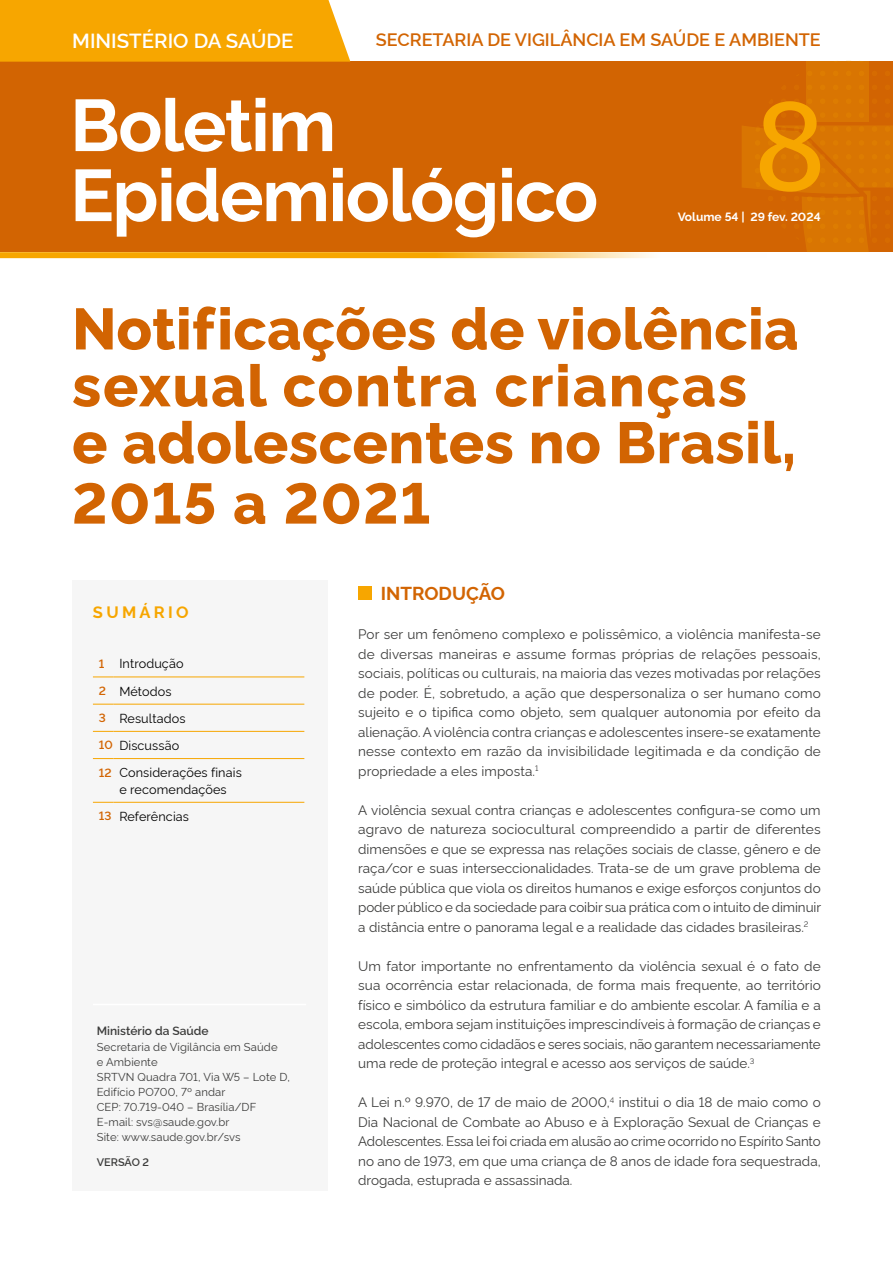
<style>
.page{position:relative;width:893px;height:1263px;background:#fff}
.page>*{position:absolute;margin:0;border:0;box-sizing:border-box;transform-origin:0 0}
.t1{font:130.95px "Fira Sans";color:#f7a600}
.t2{font:700 72.9px/70.1px "Rawline";letter-spacing:-.02em;color:#fff}
.t3{font:800 58.05px/56.8px "Rawline";letter-spacing:.01em;color:#d26402}
.t4{font:800 56.85px "Rawline";letter-spacing:.03em;color:#d26402}
.t5{font:600 20.4px "Rawline";color:#fff}
.t6{font:700 18.75px "Rawline";color:#d26402}
.t7{font:600 18px "Rawline";color:#d26402}
.t8{font:700 16.5px "Rawline";letter-spacing:.2em;color:#f7a600}
.t9{font:13.5px/19.5px "Rawline";color:#3c3c3b;text-align:justify}
.t10{font:12.75px/27.2px "Rawline";letter-spacing:.01em;color:#000}
.t11{font:700 12px "Rawline";color:#fff}
.t12{font:600 12px "Rawline";color:#3c3c3b}
.t13{font:11.25px/15px "Rawline";letter-spacing:.01em;color:#3c3c3b}
.t14{font:600 10.95px "Rawline";color:#3c3c3b}
.s1{font-weight:600;font-size:12px;color:#d26402}
</style>
<div class="page">
<div style="left:72px;top:580px;width:256px;height:611px;background:#f6f6f6"></div>
<hr style="left:93px;top:1004px;width:213px;height:1px;background:#fff">
<svg style="left:0;top:252px;width:653px;height:6px;background:#f8b62e"></svg>
<div style="left:0;top:62px;width:893px;height:190px;background:#d26402"></div>
<div style="left:0;top:0;width:350px;height:62px;background:#f7a600"></div>
<div style="left:807px;top:62px;width:62px;height:60px;background:#d97502"></div>
<svg style="left:742px;top:126px;width:151px;height:126px"></svg>
<div style="left:358px;top:586px;width:14px;height:14px;background:#f7a600"></div>
<svg style="left:93px;top:676px;width:20px;height:1px"></svg>
<svg style="left:93px;top:704px;width:20px;height:1px"></svg>
<svg style="left:93px;top:731px;width:20px;height:1px"></svg>
<svg style="left:93px;top:758px;width:20px;height:1px"></svg>
<svg style="left:93px;top:802px;width:20px;height:1px"></svg>
<hr style="left:113px;top:676px;width:191px;height:1px;background:#f7a600">
<hr style="left:113px;top:704px;width:191px;height:1px;background:#f7a600">
<hr style="left:113px;top:731px;width:191px;height:1px;background:#f7a600">
<hr style="left:113px;top:758px;width:191px;height:1px;background:#f7a600">
<hr style="left:113px;top:802px;width:191px;height:1px;background:#f7a600">
<h3 class="t5" style="left:72px;top:25px;width:223px">MINISTÉRIO DA SAÚDE</h3>
<h3 class="t7" style="left:376px;top:26px;width:446px">SECRETARIA DE VIGILÂNCIA EM SAÚDE E AMBIENTE</h3>
<h2 class="t2" style="left:70px;top:83px;width:530px">Boletim<br>Epidemiológico</h2>
<h1 class="t1" style="left:754px;top:46px;width:74px">8</h1>
<p class="t11" style="left:678px;top:208px;width:145px">Volume 54 | 29 fev. 2024</p>
<h3 class="t3" style="left:72px;top:295px;width:728px">Notificações de violência sexual contra crianças<br>e adolescentes no Brasil,</h3>
<h3 class="t4" style="left:72px;top:460px;width:360px">2015 a 2021</h3>
<p class="t8" style="left:93px;top:599px;width:97px">SUMÁRIO</p>
<p class="t10" style="left:99px;top:649px;width:144px"><span class="s1">1</span> Introdução<br><span class="s1">2</span> Métodos<br><span class="s1">3</span> Resultados<br><span class="s1">10</span> Discussão<br><span class="s1">12</span> Considerações finais</p>
<p class="t10" style="left:99px;top:774px;width:129px;text-indent:20px">e recomendações<br><span class="s1">13</span> Referências</p>
<p class="t12" style="left:97px;top:1021px;width:113px">Ministério da Saúde</p>
<p class="t13" style="left:97px;top:1039px;width:195px">Secretaria de Vigilância em Saúde<br>e Ambiente<br>SRTVN Quadra 701, Via W5 – Lote D,<br>Edifício PO700, 7º andar<br>CEP: 70.719-040 – Brasília/DF<br>E-mail: svs@saude.gov.br<br>Site: www.saude.gov.br/svs</p>
<p class="t14" style="left:97px;top:1154px;width:54px">VERSÃO 2</p>
<h3 class="t6" style="left:381px;top:579px;width:126px">INTRODUÇÃO</h3>
<p class="t9" style="left:358px;top:623px;width:464px">Por ser um fenômeno complexo e polissêmico, a violência manifesta-se de diversas maneiras e assume formas próprias de relações pessoais, sociais, políticas ou culturais, na maioria das vezes motivadas por relações de poder. É, sobretudo, a ação que despersonaliza o ser humano como sujeito e o tipifica como objeto, sem qualquer autonomia por efeito da alienação. A violência contra crianças e adolescentes insere-se exatamente nesse contexto em razão da invisibilidade legitimada e da condição de propriedade a eles imposta.<sup>1</sup></p>
<p class="t9" style="left:358px;top:799px;width:464px">A violência sexual contra crianças e adolescentes configura-se como um agravo de natureza sociocultural compreendido a partir de diferentes dimensões e que se expressa nas relações sociais de classe, gênero e de raça/cor e suas interseccionalidades. Trata-se de um grave problema de saúde pública que viola os direitos humanos e exige esforços conjuntos do poder público e da sociedade para coibir sua prática com o intuito de diminuir a distância entre o panorama legal e a realidade das cidades brasileiras.<sup>2</sup></p>
<p class="t9" style="left:358px;top:955px;width:464px">Um fator importante no enfrentamento da violência sexual é o fato de sua ocorrência estar relacionada, de forma mais frequente, ao território físico e simbólico da estrutura familiar e do ambiente escolar. A família e a escola, embora sejam instituições imprescindíveis à formação de crianças e adolescentes como cidadãos e seres sociais, não garantem necessariamente uma rede de proteção integral e acesso aos serviços de saúde.<sup>3</sup></p>
<p class="t9" style="left:358px;top:1091px;width:464px">A Lei n.º 9.970, de 17 de maio de 2000,<sup>4</sup> institui o dia 18 de maio como o Dia Nacional de Combate ao Abuso e à Exploração Sexual de Crianças e Adolescentes. Essa lei foi criada em alusão ao crime ocorrido no Espírito Santo no ano de 1973, em que uma criança de 8 anos de idade fora sequestrada, drogada, estuprada e assassinada.</p>
</div>
